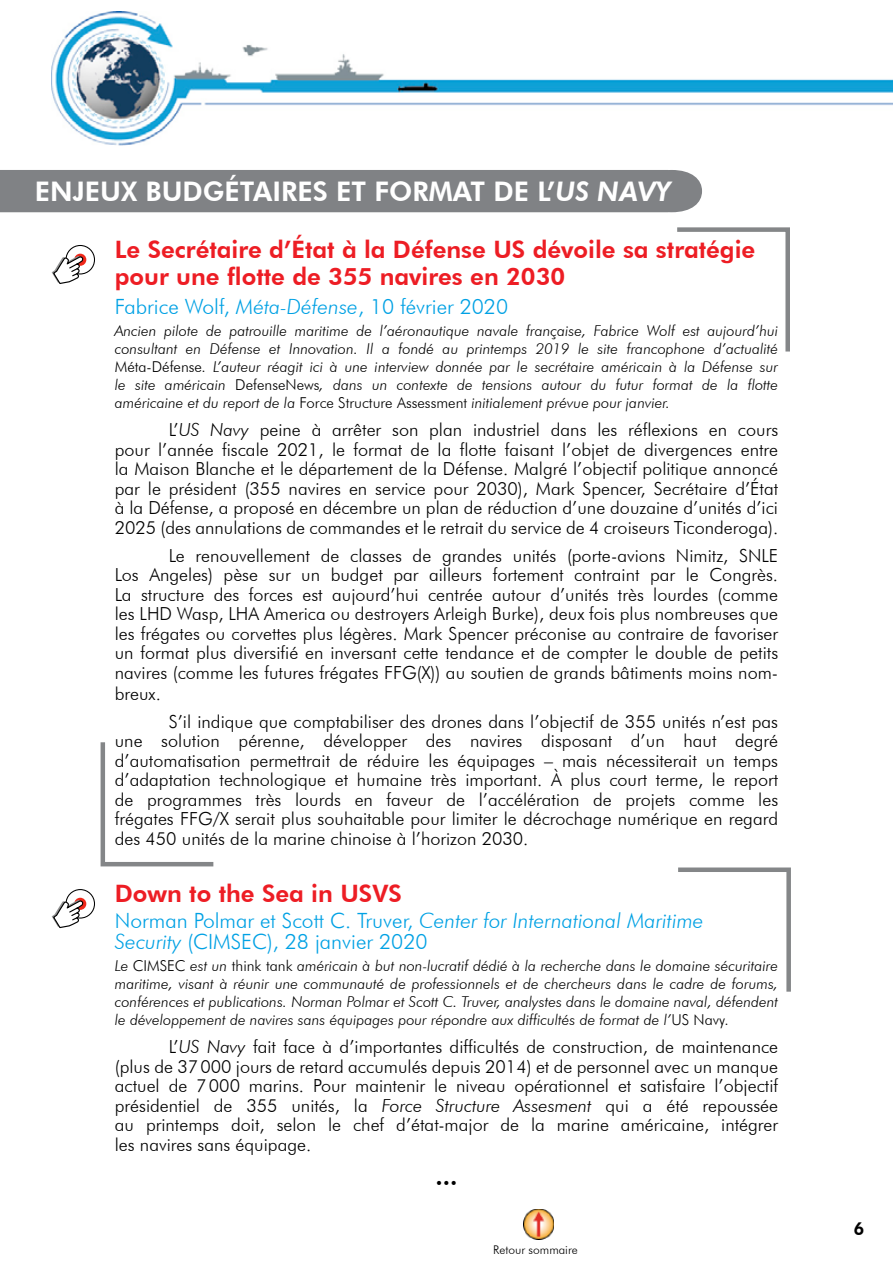
<style>
.page{position:relative;width:893px;height:1263px;background:#fff}
.page>*{position:absolute;margin:0;border:0;box-sizing:border-box;transform-origin:0 0}
.t1{font:800 27px "Futura BT";color:#fff}
.t2{font:800 24px/27px "Futura BT";color:#ed1d24}
.t3{font:800 24px "Futura BT";color:#000}
.t4{font:300 21px/21px "Futura BT";color:#00a1e4}
.t5{font:300 18px/19.5px "Futura BT";color:#000;text-align:justify}
.t6{font:800 18px "Futura BT";color:#000}
.t7{font:italic 300 15px/18px "Futura BT";color:#000;text-align:justify}
.t8{font:300 12px "Futura BT";color:#000}
.s1{font-style:italic}
.s2{font-style:normal}
</style>
<div class="page">
<div style="left:0;top:170px;width:702px;height:42px;background:#808285"></div>
<svg style="left:677px;top:227px;width:113px;height:125px"></svg>
<svg style="left:100px;top:742px;width:114px;height:125px"></svg>
<img style="left:523px;top:1210px;width:30px;height:29px">
<img style="left:52px;top:11px;width:841px;height:135px">
<svg style="left:678px;top:867px;width:113px;height:125px"></svg>
<svg style="left:66px;top:245px;width:28px;height:29px"></svg>
<div style="left:65px;top:245px;width:30px;height:29px;border:1px solid #000;border-radius:50%"></div>
<div style="left:74px;top:254px;width:12px;height:12px;background:#ef281a;border-radius:50%"></div>
<svg style="left:52px;top:255px;width:32px;height:29px"></svg>
<svg style="left:66px;top:889px;width:28px;height:29px"></svg>
<div style="left:65px;top:889px;width:30px;height:29px;border:1px solid #000;border-radius:50%"></div>
<div style="left:74px;top:898px;width:12px;height:12px;background:#ef281a;border-radius:50%"></div>
<svg style="left:52px;top:899px;width:32px;height:30px"></svg>
<h1 class="t1" style="left:35px;top:175px;width:638px">ENJEUX BUDGÉTAIRES ET FORMAT DE L’<span class="s1">US NAVY</span></h1>
<h2 class="t2" style="left:115px;top:235px;width:642px">Le Secrétaire d’État à la Défense US dévoile sa stratégie pour une flotte de 355 navires en 2030</h2>
<p class="t4" style="left:115px;top:296px;width:395px">Fabrice Wolf, <span class="s1">Méta-Défense</span>, 10 février 2020</p>
<p class="t7" style="left:115px;top:322px;width:665px">Ancien pilote de patrouille maritime de l’aéronautique navale française, Fabrice Wolf est aujourd’hui consultant en Défense et Innovation. Il a fondé au printemps 2019 le site francophone d’actualité <span class="s2">Méta-Défense</span>. L’auteur réagit ici à une interview donnée par le secrétaire américain à la Défense sur le site américain <span class="s2">DefenseNews</span>, dans un contexte de tensions autour du futur format de la flotte américaine et du report de la <span class="s2">Force Structure Assessment</span> initialement prévue pour janvier.</p>
<p class="t5" style="left:115px;top:420px;width:665px;text-indent:54px">L’<span class="s1">US Navy</span> peine à arrêter son plan industriel dans les réflexions en cours pour l’année fiscale 2021, le format de la flotte faisant l’objet de divergences entre la Maison Blanche et le département de la Défense. Malgré l’objectif politique annoncé par le président (355 navires en service pour 2030), Mark Spencer, Secrétaire d’État à la Défense, a proposé en décembre un plan de réduction d’une douzaine d’unités d’ici 2025 (des annulations de commandes et le retrait du service de 4 croiseurs Ticonderoga).</p>
<p class="t5" style="left:115px;top:545px;width:665px;text-indent:54px">Le renouvellement de classes de grandes unités (porte-avions Nimitz, SNLE Los Angeles) pèse sur un budget par ailleurs fortement contraint par le Congrès.<br>La structure des forces est aujourd’hui centrée autour d’unités très lourdes (comme les LHD Wasp, LHA America ou destroyers Arleigh Burke), deux fois plus nombreuses que les frégates ou corvettes plus légères. Mark Spencer préconise au contraire de favoriser un format plus diversifié en inversant cette tendance et de compter le double de petits navires (comme les futures frégates FFG(X)) au soutien de grands bâtiments moins nom&shy;breux.</p>
<p class="t5" style="left:115px;top:711px;width:665px;text-indent:54px">S’il indique que comptabiliser des drones dans l’objectif de 355 unités n’est pas une solution pérenne, développer des navires disposant d’un haut degré d’automatisation permettrait de réduire les équipages – mais nécessiterait un temps d’adaptation technologique et humaine très important. À plus court terme, le report de programmes très lourds en faveur de l’accélération de projets comme les frégates FFG/X serait plus souhaitable pour limiter le décrochage numérique en regard des 450 unités de la marine chinoise à l’horizon 2030.</p>
<h2 class="t2" style="left:115px;top:879px;width:289px">Down to the Sea in USVS</h2>
<p class="t4" style="left:115px;top:910px;width:590px">Norman Polmar et Scott C. Truver, <span class="s1">Center for International Maritime<br>Security</span> (CIMSEC), 28 janvier 2020</p>
<p class="t7" style="left:115px;top:957px;width:665px">Le <span class="s2">CIMSEC</span> est un <span class="s2">think tank</span> américain à but non-lucratif dédié à la recherche dans le domaine sécuritaire maritime, visant à réunir une communauté de professionnels et de chercheurs dans le cadre de forums, conférences et publications. Norman Polmar et Scott C. Truver, analystes dans le domaine naval, défendent le développement de navires sans équipages pour répondre aux difficultés de format de l’<span class="s2">US Navy</span>.</p>
<p class="t5" style="left:115px;top:1037px;width:665px;text-indent:54px">L’<span class="s1">US Navy</span> fait face à d’importantes difficultés de construction, de maintenance (plus de 37000 jours de retard accumulés depuis 2014) et de personnel avec un manque actuel de 7000 marins. Pour maintenir le niveau opérationnel et satisfaire l’objectif présidentiel de 355 unités, la <span class="s1">Force Structure Assesment</span> qui a été repoussée au printemps doit, selon le chef d’état-major de la marine américaine, intégrer les navires sans équipage.</p>
<h2 class="t3" style="left:435px;top:1161px;width:24px">...</h2>
<p class="t8" style="left:493px;top:1242px;width:86px">Retour sommaire</p>
<p class="t6" style="left:853px;top:1218px;width:13px">6</p>
</div>
